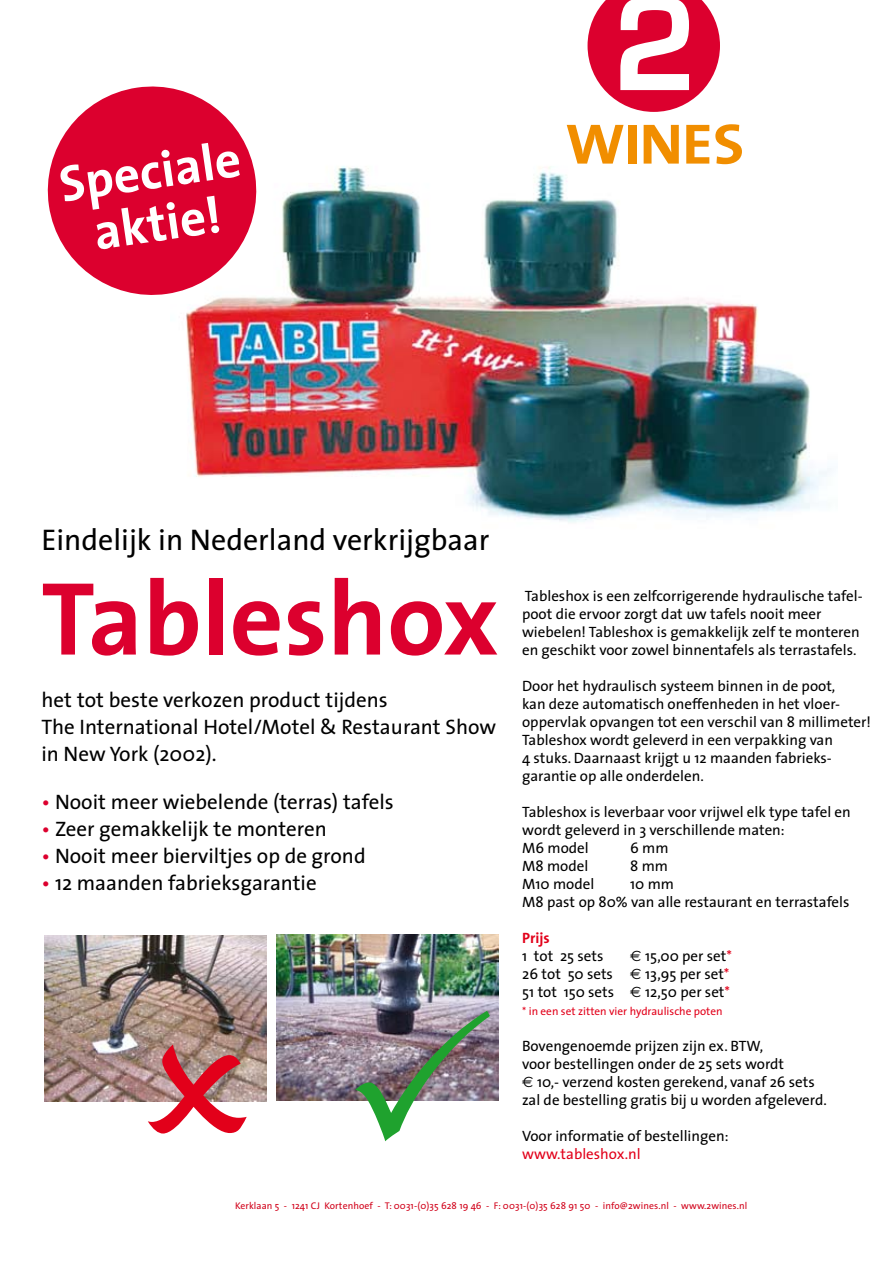
<style>
.page{position:relative;width:893px;height:1263px;background:#fff}
.page>*{position:absolute;margin:0;border:0;box-sizing:border-box;transform-origin:0 0}
.t1{font:700 105px "The Sans";color:#dc002e}
.t2{font:700 51.15px/52.5px "The Sans";color:#fff;text-align:center}
.t3{font:30px "The Sans";color:#000}
.t4{font:21px/27px "The Sans";color:#000}
.t5{font:15px/18px "The Sans";color:#000}
.t6{font:15px "The Sans";color:#e2001a}
.t7{font:700 15px "The Sans";color:#e2001a}
.t8{font:11.25px "The Sans";color:#e2001a}
.t9{font:9.75px "The Sans";letter-spacing:.01em;color:#d10019}
.s1{color:#dc002e}
.s2{color:#e2001a}
</style>
<div class="page">
<img style="left:44px;top:0;width:787px;height:1142px">
<svg style="left:630px;top:950px;width:11px;height:11px"></svg>
<svg style="left:630px;top:968px;width:11px;height:11px"></svg>
<svg style="left:630px;top:986px;width:11px;height:11px"></svg>
<svg style="left:522px;top:1076px;width:11px;height:11px"></svg>
<h2 class="t2" style="left:56px;top:157px;width:184px;rotate:-8deg">Speciale aktie!</h2>
<h3 class="t3" style="left:41px;top:514px;width:450px">Eindelijk in Nederland verkrijgbaar</h3>
<h1 class="t1" style="left:41px;top:531px;width:459px">Tableshox</h1>
<h3 class="t4" style="left:41px;top:685px;width:456px">het tot beste verkozen product tijdens<br>The International Hotel/Motel &amp; Restaurant Show in New York (2002).</h3>
<h3 class="t4" style="left:41px;top:788px;width:354px"><span class="s1">•</span> Nooit meer wiebelende (terras) tafels</h3>
<h3 class="t4" style="left:41px;top:815px;width:287px"><span class="s1">•</span> Zeer gemakkelijk te monteren</h3>
<h3 class="t4" style="left:41px;top:842px;width:326px"><span class="s1">•</span> Nooit meer bierviltjes op de grond</h3>
<h3 class="t4" style="left:41px;top:869px;width:277px"><span class="s1">•</span> 12 maanden fabrieksgarantie</h3>
<p class="t5" style="left:522px;top:586px;width:342px">Tableshox is een zelfcorrigerende hydraulische tafel&shy;poot die ervoor zorgt dat uw tafels nooit meer wiebelen! Tableshox is gemakkelijk zelf te monteren en geschikt voor zowel binnentafels als terrastafels.</p>
<p class="t5" style="left:522px;top:676px;width:350px">Door het hydraulisch systeem binnen in de poot,<br>kan deze automatisch oneffenheden in het vloer&shy;oppervlak opvangen tot een verschil van 8 millimeter!<br>Tableshox wordt geleverd in een verpakking van<br>4 stuks. Daarnaast krijgt u 12 maanden fabrieks&shy;garantie op alle onderdelen.</p>
<p class="t5" style="left:522px;top:802px;width:330px">Tableshox is leverbaar voor vrijwel elk type tafel en wordt geleverd in 3 verschillende maten:<br>M6 model</p>
<p class="t5" style="left:630px;top:838px;width:40px">6 mm</p>
<p class="t5" style="left:522px;top:856px;width:68px">M8 model</p>
<p class="t5" style="left:630px;top:856px;width:39px">8 mm</p>
<p class="t5" style="left:522px;top:874px;width:74px">M10 model</p>
<p class="t5" style="left:522px;top:874px;width:329px;text-indent:108px">10 mm<br>M8 past op 80% van alle restaurant en terrastafels</p>
<p class="t7" style="left:522px;top:925px;width:29px">Prijs</p>
<p class="t5" style="left:522px;top:946px;width:83px">1 tot 25 sets</p>
<p class="t5" style="left:645px;top:946px;width:88px">15,00 per set<span class="s2">*</span></p>
<p class="t5" style="left:522px;top:964px;width:92px">26 tot 50 sets</p>
<p class="t5" style="left:645px;top:964px;width:86px">13,95 per set<span class="s2">*</span></p>
<p class="t5" style="left:522px;top:982px;width:93px">51 tot 150 sets</p>
<p class="t5" style="left:645px;top:982px;width:86px">12,50 per set<span class="s2">*</span></p>
<p class="t8" style="left:522px;top:1002px;width:202px">* in een set zitten vier hydraulische poten</p>
<p class="t5" style="left:522px;top:1036px;width:243px">Bovengenoemde prijzen zijn ex. BTW,</p>
<p class="t5" style="left:522px;top:1054px;width:264px">voor bestellingen onder de 25 sets wordt</p>
<p class="t5" style="left:537px;top:1072px;width:279px">10,- verzend kosten gerekend, vanaf 26 sets</p>
<p class="t5" style="left:522px;top:1090px;width:306px">zal de bestelling gratis bij u worden afgeleverd.</p>
<p class="t5" style="left:522px;top:1126px;width:208px">Voor informatie of bestellingen:</p>
<p class="t6" style="left:522px;top:1141px;width:120px">www.tableshox.nl</p>
<p class="t9" style="left:235px;top:1198px;width:514px">Kerklaan 5 - 1241 CJ Kortenhoef - T: 0031-(0)35 628 19 46 - F: 0031-(0)35 628 91 50 - info@2wines.nl - www.2wines.nl</p>
</div>
